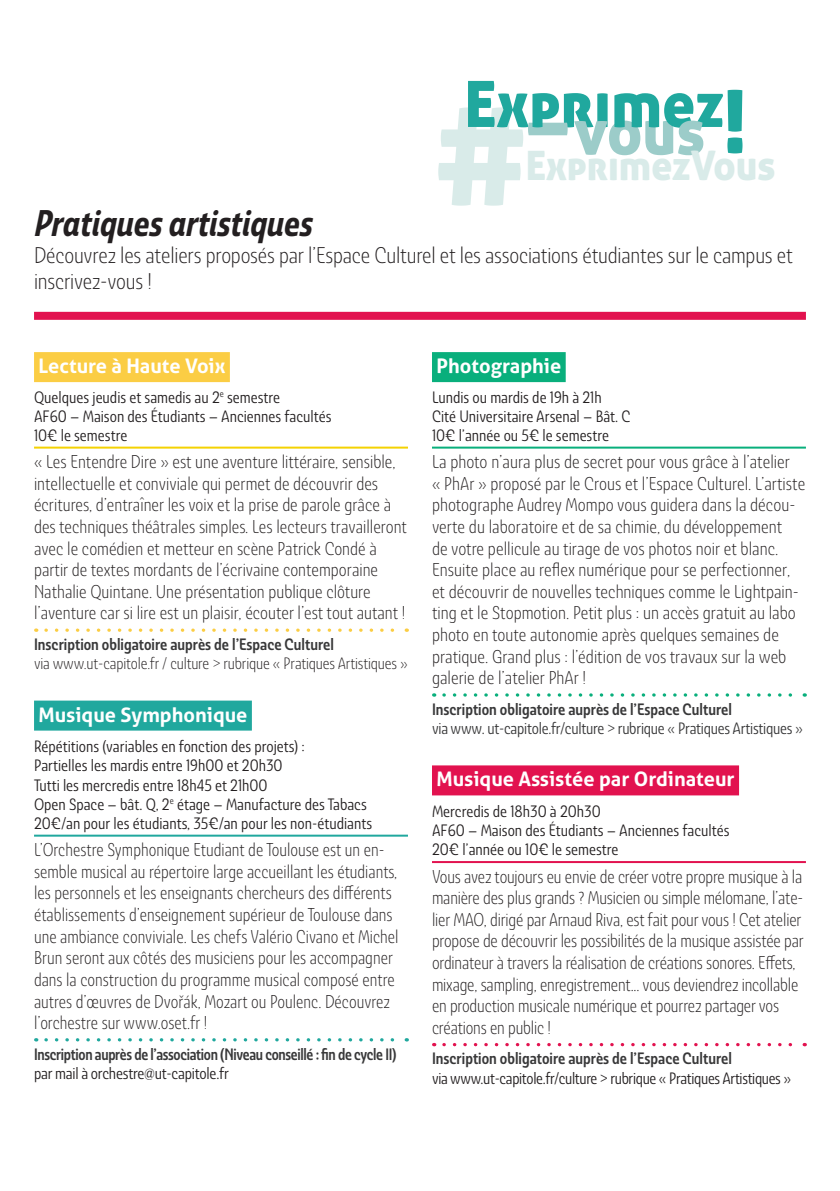
<style>
.page{position:relative;width:840px;height:1191px;background:#fff}
.page>*{position:absolute;margin:0;border:0;box-sizing:border-box;transform-origin:0 0}
.t1{font:146.6px "Aller Display";color:#d9ebe9;scale:.95 1}
.t2{font:40.6px "Aller Display";color:#d9ebe9;scale:.95 1}
.t3{font:italic 700 36px "Ashemore Cond";color:#231f20;scale:.95 1}
.t4{font:300 22px/26.4px "Ashemore Cond";letter-spacing:-.01em;color:#231f20}
.t5{font:700 20px "Aller";color:#fff}
.t6{font:300 18px/21.6px "Ashemore Cond";color:#231f20}
.t7{font:300 18px/21.6px "Ashemore Cond";color:#231f20;scale:.95 1}
.t8{font:16px/19.2px "Ashemore Cond";color:#231f20}
.t9{font:500 16px "Ashemore Cond";color:#383839}
.t10{font:500 16px "Ashemore Cond";letter-spacing:-.02em;color:#383839;scale:.95 1}
.t11{font:300 16px "Ashemore Cond";letter-spacing:-.01em;color:#231f20}
.t12{font:16px "Ashemore Cond";letter-spacing:-.015em;color:#383839}
.t13{font:16px "Ashemore Cond";letter-spacing:-.02em;color:#231f20}
</style>
<div class="page">
<svg style="left:468px;top:81px;width:274px;height:74px"></svg>
<div style="left:34px;top:352px;width:196px;height:30px;background:#fbcd44"></div>
<hr style="left:34px;top:446px;width:374px;height:2px;background:#f4d202">
<svg style="left:46px;top:628px;width:361px;height:4px"></svg>
<div style="left:34px;top:700px;width:218px;height:30px;background:#20a89e"></div>
<hr style="left:34px;top:834px;width:374px;height:2px;background:#20a89e">
<svg style="left:46px;top:1038px;width:361px;height:3px"></svg>
<div style="left:432px;top:352px;width:133px;height:30px;background:#09af7c"></div>
<hr style="left:432px;top:446px;width:373px;height:2px;background:#09af7c">
<svg style="left:444px;top:693px;width:360px;height:3px"></svg>
<div style="left:432px;top:765px;width:306px;height:30px;background:#e2124f"></div>
<hr style="left:432px;top:861px;width:373px;height:2px;background:#e2124f">
<svg style="left:444px;top:1043px;width:360px;height:3px"></svg>
<div style="left:34px;top:312px;width:771px;height:8px;background:#e2124f"></div>
<h1 class="t1" style="left:432px;top:64px;width:104px">#</h1>
<h2 class="t2" style="left:525px;top:139px;width:264px">ExprimezVous</h2>
<h3 class="t3" style="left:34px;top:201px;width:294px">Pratiques artistiques</h3>
<p class="t4" style="left:34px;top:241px;width:759px">Découvrez les ateliers proposés par l’Espace Culturel et les associations étudiantes sur le campus et inscrivez-vous !</p>
<p class="t5" style="left:38px;top:354px;width:188px">Lecture à Haute Voix</p>
<p class="t8" style="left:34px;top:387px;width:299px">Quelques jeudis et samedis au 2<sup>e</sup> semestre<br>AF60 – Maison des Étudiants – Anciennes facultés<br>10€ le semestre</p>
<p class="t6" style="left:34px;top:451px;width:374px">« Les Entendre Dire » est une aventure littéraire, sensible, intellectuelle et conviviale qui permet de découvrir des écritures, d’entraîner les voix et la prise de parole grâce à des techniques théâtrales simples. Les lecteurs travailleront avec le comédien et metteur en scène Patrick Condé à partir de textes mordants de l’écrivaine contemporaine Nathalie Quintane. Une présentation publique clôture l’aventure car si lire est un plaisir, écouter l’est tout autant !</p>
<p class="t9" style="left:34px;top:634px;width:301px">Inscription obligatoire auprès de l’Espace Culturel</p>
<p class="t11" style="left:34px;top:654px;width:375px">via www.ut-capitole.fr / culture &gt; rubrique « Pratiques Artistiques »</p>
<p class="t5" style="left:38px;top:702px;width:210px">Musique Symphonique</p>
<p class="t8" style="left:34px;top:736px;width:339px">Répétitions (variables en fonction des projets) :<br>Partielles les mardis entre 19h00 et 20h30<br>Tutti les mercredis entre 18h45 et 21h00<br>Open Space – bât. Q, 2<sup>e</sup> étage – Manufacture des Tabacs 20€/an pour les étudiants, 35€/an pour les non-étudiants</p>
<p class="t7" style="left:34px;top:839px;width:385px">L’Orchestre Symphonique Etudiant de Toulouse est un en&shy;semble musical au répertoire large accueillant les étudiants, les personnels et les enseignants chercheurs des différents établissements d’enseignement supérieur de Toulouse dans une ambiance conviviale. Les chefs Valério Civano et Michel Brun seront aux côtés des musiciens pour les accompagner dans la construction du programme musical composé entre autres d’œuvres de Dvořák, Mozart ou Poulenc. Découvrez l’orchestre sur www.oset.fr !</p>
<p class="t10" style="left:34px;top:1044px;width:383px">Inscription auprès de l’association (Niveau conseillé : fin de cycle II)</p>
<p class="t8" style="left:34px;top:1063px;width:196px">par mail à orchestre@ut-capitole.fr</p>
<p class="t5" style="left:436px;top:354px;width:126px">Photographie</p>
<p class="t8" style="left:432px;top:387px;width:200px">Lundis ou mardis de 19h à 21h<br>Cité Universitaire Arsenal – Bât. C<br>10€ l’année ou 5€ le semestre</p>
<p class="t6" style="left:432px;top:451px;width:374px">La photo n’aura plus de secret pour vous grâce à l’atelier<br>« PhAr » proposé par le Crous et l’Espace Culturel. L’artiste photographe Audrey Mompo vous guidera dans la décou&shy;verte du laboratoire et de sa chimie, du développement<br>de votre pellicule au tirage de vos photos noir et blanc.<br>Ensuite place au reflex numérique pour se perfectionner, et découvrir de nouvelles techniques comme le Lightpain&shy;ting et le Stopmotion. Petit plus : un accès gratuit au labo photo en toute autonomie après quelques semaines de pratique. Grand plus : l’édition de vos travaux sur la web galerie de l’atelier PhAr !</p>
<p class="t9" style="left:432px;top:699px;width:301px">Inscription obligatoire auprès de l’Espace Culturel</p>
<p class="t12" style="left:432px;top:719px;width:372px">via www. ut-capitole.fr/culture &gt; rubrique « Pratiques Artistiques »</p>
<p class="t5" style="left:436px;top:767px;width:299px">Musique Assistée par Ordinateur</p>
<p class="t8" style="left:432px;top:801px;width:299px">Mercredis de 18h30 à 20h30<br>AF60 – Maison des Étudiants – Anciennes facultés<br>20€ l’année ou 10€ le semestre</p>
<p class="t7" style="left:432px;top:865px;width:392px">Vous avez toujours eu envie de créer votre propre musique à la manière des plus grands ? Musicien ou simple mélomane, l’ate&shy;lier MAO, dirigé par Arnaud Riva, est fait pour vous ! Cet atelier propose de découvrir les possibilités de la musique assistée par ordinateur à travers la réalisation de créations sonores. Effets, mixage, sampling, enregistrement... vous deviendrez incollable en production musicale numérique et pourrez partager vos créations en public !</p>
<p class="t9" style="left:432px;top:1049px;width:301px">Inscription obligatoire auprès de l’Espace Culturel</p>
<p class="t13" style="left:432px;top:1068px;width:360px">via www.ut-capitole.fr/culture &gt; rubrique « Pratiques Artistiques »</p>
</div>
